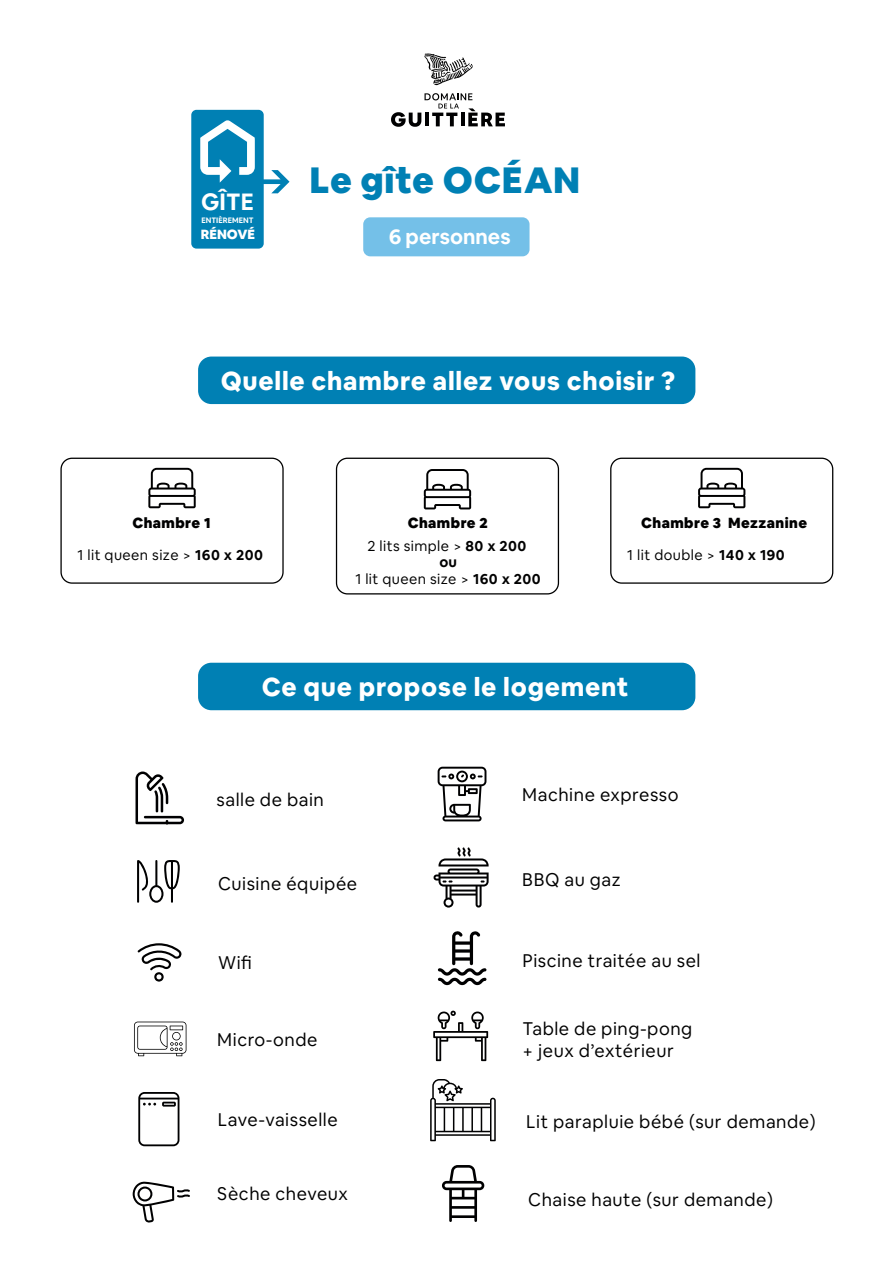
<style>
.page{position:relative;width:893px;height:1263px;background:#fff}
.page>*{position:absolute;margin:0;border:0;box-sizing:border-box;transform-origin:0 0}
.t1{font:900 36px "Airbnb Cereal App";letter-spacing:.02em;color:#0080b4}
.t2{font:800 25.5px "Airbnb Cereal App";letter-spacing:.03em;color:#fff}
.t3{font:700 23.1px "Airbnb Cereal App";color:#fff}
.t4{font:700 21px "Airbnb Cereal App";color:#fff}
.t5{font:18px/21.6px "Airbnb Cereal App";letter-spacing:.03em;color:#000001}
.t6{font:14.4px/23.5px "Airbnb Cereal App";letter-spacing:.03em;color:#000001;text-align:center}
.t7{font:900 14.4px "Airbnb Cereal App";letter-spacing:.03em;color:#000001}
.t8{font:700 14.4px "Airbnb Cereal App";color:#000001}
.t9{font:900 13.05px "Airbnb Cereal App";color:#fff}
.t10{font:700 7.65px "Airbnb Cereal App";color:#fff}
.s1{font-weight:700}
.s2{font-weight:900}
</style>
<div class="page">
<svg style="left:137px;top:860px;width:43px;height:43px"></svg>
<svg style="left:136px;top:771px;width:48px;height:53px"></svg>
<svg style="left:138px;top:943px;width:44px;height:38px"></svg>
<div style="left:60px;top:458px;width:224px;height:126px;border:1px solid #000001;border-radius:11px"></div>
<svg style="left:148px;top:468px;width:48px;height:40px"></svg>
<svg style="left:433px;top:1011px;width:55px;height:50px"></svg>
<svg style="left:424px;top:54px;width:49px;height:31px"></svg>
<svg style="left:391px;top:93px;width:114px;height:34px"></svg>
<div style="left:363px;top:217px;width:166px;height:39px;background:#74c0e8;border-radius:7px"></div>
<div style="left:198px;top:357px;width:497px;height:47px;background:#0080b4;border-radius:13px"></div>
<div style="left:198px;top:663px;width:497px;height:47px;background:#0080b4;border-radius:13px"></div>
<div style="left:336px;top:458px;width:223px;height:136px;border:1px solid #000001;border-radius:11px"></div>
<svg style="left:424px;top:469px;width:47px;height:40px"></svg>
<div style="left:610px;top:458px;width:223px;height:126px;border:1px solid #000001;border-radius:11px"></div>
<svg style="left:698px;top:468px;width:47px;height:40px"></svg>
<svg style="left:138px;top:1092px;width:41px;height:54px"></svg>
<svg style="left:133px;top:1181px;width:57px;height:42px"></svg>
<svg style="left:134px;top:1021px;width:52px;height:35px"></svg>
<svg style="left:433px;top:847px;width:56px;height:61px"></svg>
<svg style="left:438px;top:931px;width:48px;height:54px"></svg>
<svg style="left:442px;top:1165px;width:42px;height:57px"></svg>
<svg style="left:430px;top:1079px;width:66px;height:62px"></svg>
<div style="left:191px;top:110px;width:73px;height:139px;background:#0080b4;border-radius:5px"></div>
<svg style="left:200px;top:120px;width:89px;height:73px"></svg>
<svg style="left:438px;top:767px;width:48px;height:54px"></svg>
<p class="t3" style="left:201px;top:187px;width:54px">GÎTE</p>
<p class="t10" style="left:201px;top:215px;width:54px">ENTIÈREMENT</p>
<p class="t9" style="left:201px;top:226px;width:56px">RÉNOVÉ</p>
<h1 class="t1" style="left:310px;top:157px;width:272px">Le gîte OCÉAN</h1>
<p class="t4" style="left:389px;top:224px;width:123px">6 personnes</p>
<h2 class="t2" style="left:221px;top:364px;width:456px">Quelle chambre allez vous choisir ?</h2>
<p class="t7" style="left:132px;top:513px;width:80px">Chambre 1</p>
<p class="t6" style="left:78px;top:543px;width:187px">1 lit queen size &gt; <span class="s1">160 x 200</span></p>
<p class="t6" style="left:367px;top:511px;width:161px"><span class="s2">Chambre 2<br></span>2 lits simple &gt; <span class="s1">80 x 200</span></p>
<p class="t6" style="left:355px;top:567px;width:187px">1 lit queen size &gt; <span class="s1">160 x 200</span></p>
<p class="t8" style="left:439px;top:553px;width:19px">ou</p>
<p class="t7" style="left:641px;top:513px;width:167px">Chambre 3 Mezzanine</p>
<p class="t6" style="left:627px;top:543px;width:159px">1 lit double &gt; <span class="s1">140 x 190</span></p>
<h2 class="t2" style="left:262px;top:671px;width:368px">Ce que propose le logement</h2>
<p class="t5" style="left:217px;top:789px;width:109px">salle de bain</p>
<p class="t5" style="left:522px;top:784px;width:158px">Machine expresso</p>
<p class="t5" style="left:218px;top:873px;width:141px">Cuisine équipée</p>
<p class="t5" style="left:522px;top:869px;width:100px">BBQ au gaz</p>
<p class="t5" style="left:218px;top:952px;width:35px">Wifi</p>
<p class="t5" style="left:523px;top:949px;width:179px">Piscine traitée au sel</p>
<p class="t5" style="left:217px;top:1029px;width:102px">Micro-onde</p>
<p class="t5" style="left:523px;top:1018px;width:171px">Table de ping-pong + jeux d’extérieur</p>
<p class="t5" style="left:218px;top:1109px;width:121px">Lave-vaisselle</p>
<p class="t5" style="left:526px;top:1111px;width:291px">Lit parapluie bébé (sur demande)</p>
<p class="t5" style="left:217px;top:1183px;width:132px">Sèche cheveux</p>
<p class="t5" style="left:528px;top:1188px;width:246px">Chaise haute (sur demande)</p>
</div>
